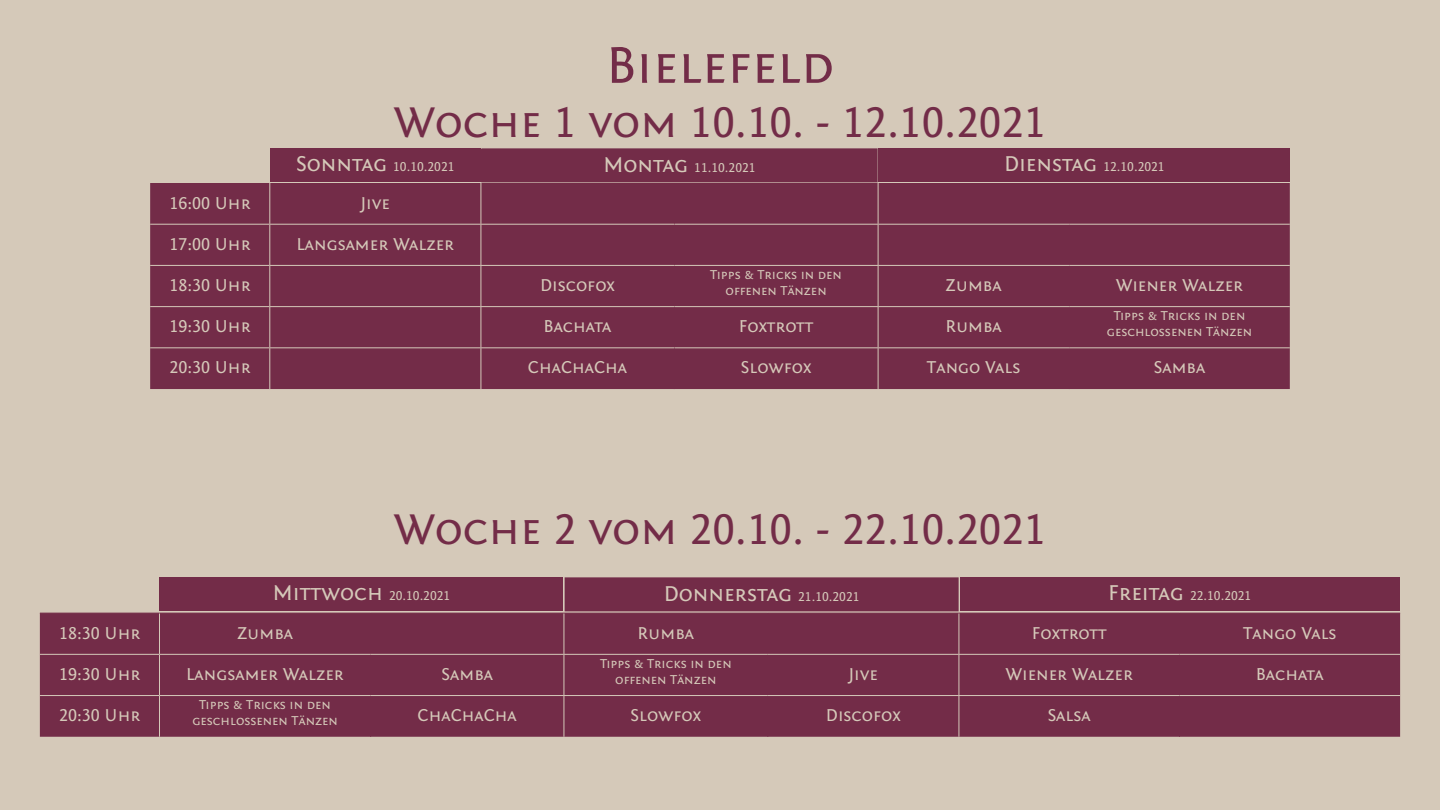
<style>
.page{position:relative;width:1440px;height:810px;background:#d5c9b9}
.page>*{position:absolute;margin:0;border:0;box-sizing:border-box;transform-origin:0 0}
.t1{font:54px "Fontin Sans Small Caps";color:#732c48}
.t2{font:45px "Fontin Sans Small Caps";color:#732c48}
.t3{font:22.5px "Fontin Sans Small Caps";color:#d5c9b9}
.t4{font:18px "Fontin Sans Small Caps";color:#d5c9b9}
.t5{font:13.5px/16.2px "Fontin Sans Small Caps";color:#d5c9b9;text-align:center}
.s1{font-size:22.5px}
.s2{font-size:13.5px}
</style>
<div class="page">
<div style="left:150px;top:183px;width:1140px;height:206px;background:#732c48"></div>
<hr style="left:269px;top:183px;width:1px;height:41px;background:#d5c9b9">
<hr style="left:481px;top:183px;width:1px;height:41px;background:#d5c9b9">
<hr style="left:150px;top:224px;width:120px;height:1px;background:#d5c9b9">
<hr style="left:270px;top:224px;width:211px;height:1px;background:#d5c9b9">
<hr style="left:269px;top:225px;width:1px;height:40px;background:#d5c9b9">
<hr style="left:481px;top:225px;width:1px;height:40px;background:#d5c9b9">
<hr style="left:674px;top:224px;width:204px;height:1px;background:#d5c9b9">
<hr style="left:150px;top:265px;width:120px;height:1px;background:#d5c9b9">
<hr style="left:270px;top:265px;width:211px;height:1px;background:#d5c9b9">
<hr style="left:269px;top:266px;width:1px;height:40px;background:#d5c9b9">
<hr style="left:481px;top:266px;width:1px;height:40px;background:#d5c9b9">
<hr style="left:674px;top:265px;width:204px;height:1px;background:#d5c9b9">
<hr style="left:150px;top:306px;width:120px;height:1px;background:#d5c9b9">
<hr style="left:270px;top:306px;width:211px;height:1px;background:#d5c9b9">
<hr style="left:269px;top:307px;width:1px;height:40px;background:#d5c9b9">
<hr style="left:481px;top:307px;width:1px;height:40px;background:#d5c9b9">
<hr style="left:674px;top:306px;width:204px;height:1px;background:#d5c9b9">
<hr style="left:150px;top:347px;width:120px;height:1px;background:#d5c9b9">
<hr style="left:270px;top:347px;width:211px;height:1px;background:#d5c9b9">
<hr style="left:269px;top:348px;width:1px;height:41px;background:#d5c9b9">
<hr style="left:481px;top:348px;width:1px;height:41px;background:#d5c9b9">
<hr style="left:674px;top:347px;width:204px;height:1px;background:#d5c9b9">
<hr style="left:674px;top:183px;width:1px;height:41px;background:#732c48">
<hr style="left:1069px;top:183px;width:1px;height:41px;background:#732c48">
<hr style="left:674px;top:225px;width:1px;height:40px;background:#732c48">
<hr style="left:1069px;top:225px;width:1px;height:40px;background:#732c48">
<hr style="left:674px;top:266px;width:1px;height:40px;background:#732c48">
<hr style="left:1069px;top:266px;width:1px;height:40px;background:#732c48">
<hr style="left:674px;top:307px;width:1px;height:40px;background:#732c48">
<hr style="left:1069px;top:307px;width:1px;height:40px;background:#732c48">
<hr style="left:674px;top:348px;width:1px;height:41px;background:#732c48">
<hr style="left:1069px;top:348px;width:1px;height:41px;background:#732c48">
<hr style="left:878px;top:183px;width:1px;height:41px;background:#d5c9b9">
<hr style="left:481px;top:224px;width:193px;height:1px;background:#d5c9b9">
<hr style="left:878px;top:224px;width:191px;height:1px;background:#d5c9b9">
<hr style="left:878px;top:225px;width:1px;height:40px;background:#d5c9b9">
<hr style="left:1069px;top:224px;width:221px;height:1px;background:#d5c9b9">
<hr style="left:481px;top:265px;width:193px;height:1px;background:#d5c9b9">
<hr style="left:878px;top:265px;width:191px;height:1px;background:#d5c9b9">
<hr style="left:878px;top:266px;width:1px;height:40px;background:#d5c9b9">
<hr style="left:1069px;top:265px;width:221px;height:1px;background:#d5c9b9">
<hr style="left:481px;top:306px;width:193px;height:1px;background:#d5c9b9">
<hr style="left:878px;top:306px;width:191px;height:1px;background:#d5c9b9">
<hr style="left:878px;top:307px;width:1px;height:40px;background:#d5c9b9">
<hr style="left:1069px;top:306px;width:221px;height:1px;background:#d5c9b9">
<hr style="left:481px;top:347px;width:193px;height:1px;background:#d5c9b9">
<hr style="left:878px;top:347px;width:191px;height:1px;background:#d5c9b9">
<hr style="left:878px;top:348px;width:1px;height:41px;background:#d5c9b9">
<hr style="left:1069px;top:347px;width:221px;height:1px;background:#d5c9b9">
<div style="left:40px;top:614px;width:1360px;height:123px;background:#732c48"></div>
<hr style="left:40px;top:613px;width:120px;height:1px;background:#732c48">
<hr style="left:160px;top:613px;width:211px;height:1px;background:#732c48">
<hr style="left:371px;top:613px;width:193px;height:1px;background:#732c48">
<hr style="left:370px;top:613px;width:1px;height:41px;background:#732c48">
<hr style="left:564px;top:613px;width:204px;height:1px;background:#732c48">
<hr style="left:768px;top:613px;width:191px;height:1px;background:#732c48">
<hr style="left:767px;top:613px;width:1px;height:41px;background:#732c48">
<hr style="left:959px;top:613px;width:221px;height:1px;background:#732c48">
<hr style="left:1180px;top:613px;width:220px;height:1px;background:#732c48">
<hr style="left:1179px;top:613px;width:1px;height:41px;background:#732c48">
<hr style="left:370px;top:655px;width:1px;height:40px;background:#732c48">
<hr style="left:767px;top:655px;width:1px;height:40px;background:#732c48">
<hr style="left:1179px;top:655px;width:1px;height:40px;background:#732c48">
<hr style="left:370px;top:696px;width:1px;height:41px;background:#732c48">
<hr style="left:767px;top:696px;width:1px;height:41px;background:#732c48">
<hr style="left:1179px;top:696px;width:1px;height:41px;background:#732c48">
<hr style="left:159px;top:613px;width:1px;height:41px;background:#d5c9b9">
<hr style="left:564px;top:613px;width:1px;height:41px;background:#d5c9b9">
<hr style="left:959px;top:613px;width:1px;height:41px;background:#d5c9b9">
<hr style="left:40px;top:654px;width:120px;height:1px;background:#d5c9b9">
<hr style="left:160px;top:654px;width:211px;height:1px;background:#d5c9b9">
<hr style="left:159px;top:655px;width:1px;height:40px;background:#d5c9b9">
<hr style="left:371px;top:654px;width:193px;height:1px;background:#d5c9b9">
<hr style="left:564px;top:654px;width:204px;height:1px;background:#d5c9b9">
<hr style="left:564px;top:655px;width:1px;height:40px;background:#d5c9b9">
<hr style="left:768px;top:654px;width:191px;height:1px;background:#d5c9b9">
<hr style="left:959px;top:654px;width:221px;height:1px;background:#d5c9b9">
<hr style="left:959px;top:655px;width:1px;height:40px;background:#d5c9b9">
<hr style="left:1180px;top:654px;width:220px;height:1px;background:#d5c9b9">
<hr style="left:40px;top:695px;width:120px;height:1px;background:#d5c9b9">
<hr style="left:160px;top:695px;width:211px;height:1px;background:#d5c9b9">
<hr style="left:159px;top:696px;width:1px;height:41px;background:#d5c9b9">
<hr style="left:371px;top:695px;width:193px;height:1px;background:#d5c9b9">
<hr style="left:564px;top:695px;width:204px;height:1px;background:#d5c9b9">
<hr style="left:564px;top:696px;width:1px;height:41px;background:#d5c9b9">
<hr style="left:768px;top:695px;width:191px;height:1px;background:#d5c9b9">
<hr style="left:959px;top:695px;width:221px;height:1px;background:#d5c9b9">
<hr style="left:959px;top:696px;width:1px;height:41px;background:#d5c9b9">
<hr style="left:1180px;top:695px;width:220px;height:1px;background:#d5c9b9">
<div style="left:270px;top:148px;width:211px;height:34px;background:#732c48"></div>
<div style="left:482px;top:149px;width:395px;height:33px;background:#732c48"></div>
<div style="left:482px;top:148px;width:396px;height:34px;border:1px solid #732c48"></div>
<div style="left:879px;top:148px;width:411px;height:34px;background:#732c48"></div>
<div style="left:160px;top:578px;width:403px;height:33px;background:#732c48"></div>
<div style="left:565px;top:578px;width:393px;height:33px;background:#732c48"></div>
<div style="left:960px;top:578px;width:440px;height:33px;background:#732c48"></div>
<h1 class="t1" style="left:606px;top:35px;width:230px">Bielefeld</h1>
<h2 class="t2" style="left:394px;top:97px;width:654px">Woche 1 vom 10.10. - 12.10.2021</h2>
<p class="t5" style="left:296px;top:158px;width:160px"><span class="s1">Sonntag</span> 10.10.2021</p>
<p class="t5" style="left:603px;top:159px;width:154px"><span class="s1">Montag</span> 11.10.2021</p>
<p class="t5" style="left:1004px;top:158px;width:162px"><span class="s1">Dienstag</span> 12.10.2021</p>
<p class="t4" style="left:169px;top:193px;width:83px">16:00 Uhr</p>
<p class="t4" style="left:361px;top:193px;width:30px">Jive</p>
<p class="t4" style="left:169px;top:234px;width:83px">17:00 Uhr</p>
<p class="t4" style="left:297px;top:234px;width:159px">Langsamer Walzer</p>
<p class="t4" style="left:169px;top:275px;width:83px">18:30 Uhr</p>
<p class="t4" style="left:540px;top:275px;width:76px">Discofox</p>
<p class="t5" style="left:710px;top:266px;width:133px">Tipps &amp; Tricks in den offenen Tänzen</p>
<p class="t4" style="left:946px;top:275px;width:58px">Zumba</p>
<p class="t4" style="left:1116px;top:275px;width:129px">Wiener Walzer</p>
<p class="t4" style="left:169px;top:316px;width:83px">19:30 Uhr</p>
<p class="t4" style="left:544px;top:316px;width:69px">Bachata</p>
<p class="t4" style="left:739px;top:316px;width:76px">Foxtrott</p>
<p class="t4" style="left:945px;top:316px;width:58px">Rumba</p>
<p class="t5" style="left:1107px;top:308px;width:147px">Tipps &amp; Tricks in den geschlossenen Tänzen</p>
<p class="t4" style="left:169px;top:358px;width:83px">20:30 Uhr</p>
<p class="t4" style="left:528px;top:358px;width:101px">ChaChaCha</p>
<p class="t4" style="left:741px;top:358px;width:72px">Slowfox</p>
<p class="t4" style="left:927px;top:358px;width:95px">Tango Vals</p>
<p class="t4" style="left:1154px;top:358px;width:53px">Samba</p>
<h2 class="t2" style="left:394px;top:504px;width:654px">Woche 2 vom 20.10. - 22.10.2021</h2>
<p class="t5" style="left:273px;top:587px;width:179px"><span class="s1">Mittwoch</span> 20.10.2021</p>
<p class="t3" style="left:664px;top:581px;width:197px">Donnerstag <span class="s2">21.10.2021</span></p>
<p class="t5" style="left:1108px;top:587px;width:145px"><span class="s1">Freitag</span> 22.10.2021</p>
<p class="t4" style="left:59px;top:623px;width:83px">18:30 Uhr</p>
<p class="t4" style="left:237px;top:623px;width:58px">Zumba</p>
<p class="t4" style="left:638px;top:623px;width:58px">Rumba</p>
<p class="t4" style="left:1032px;top:623px;width:76px">Foxtrott</p>
<p class="t4" style="left:1243px;top:623px;width:95px">Tango Vals</p>
<p class="t4" style="left:59px;top:664px;width:83px">19:30 Uhr</p>
<p class="t4" style="left:186px;top:664px;width:159px">Langsamer Walzer</p>
<p class="t4" style="left:442px;top:664px;width:53px">Samba</p>
<p class="t5" style="left:600px;top:655px;width:133px">Tipps &amp; Tricks in den offenen Tänzen</p>
<p class="t4" style="left:849px;top:664px;width:30px">Jive</p>
<p class="t4" style="left:1006px;top:664px;width:129px">Wiener Walzer</p>
<p class="t4" style="left:1256px;top:664px;width:69px">Bachata</p>
<p class="t4" style="left:59px;top:705px;width:83px">20:30 Uhr</p>
<p class="t5" style="left:192px;top:696px;width:147px">Tipps &amp; Tricks in den geschlossenen Tänzen</p>
<p class="t4" style="left:418px;top:705px;width:101px">ChaChaCha</p>
<p class="t4" style="left:631px;top:705px;width:72px">Slowfox</p>
<p class="t4" style="left:826px;top:705px;width:76px">Discofox</p>
<p class="t4" style="left:1048px;top:705px;width:45px">Salsa</p>
</div>
